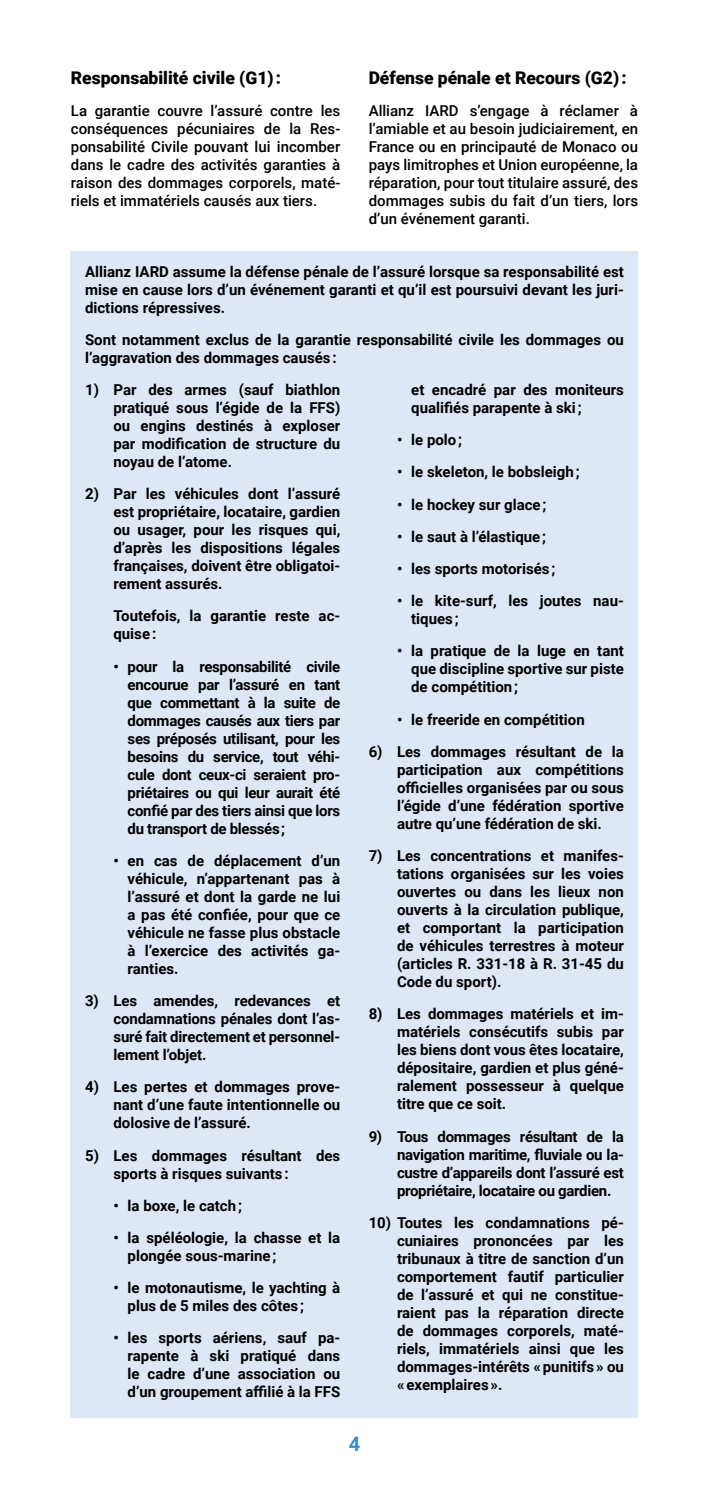
<style>
.page{position:relative;width:709px;height:1489px;background:#fff}
.page>*{position:absolute;margin:0;border:0;box-sizing:border-box;transform-origin:0 0}
.t1{font:700 20px "Roboto";color:#398ccb}
.t2{font:900 17.5px "Roboto";color:#000}
.t3{font:700 15px/18px "Roboto";color:#000;text-align:justify}
.t4{font:500 15px/18px "Roboto";color:#000;text-align:justify}
</style>
<div class="page">
<div style="left:71px;top:251px;width:567px;height:1166px;background:#dee7f6"></div>
<p class="t2" style="left:71px;top:66px;width:212px">Responsabilité civile (G1) :</p>
<p class="t4" style="left:71px;top:101px;width:271px">La garantie couvre l’assuré contre les conséquences pécuniaires de la Res&shy;ponsabilité Civile pouvant lui incomber dans le cadre des activités garanties à raison des dommages corporels, maté&shy;riels et immatériels causés aux tiers.</p>
<p class="t2" style="left:369px;top:66px;width:259px">Défense pénale et Recours (G2) :</p>
<p class="t4" style="left:369px;top:101px;width:271px">Allianz IARD s’engage à réclamer à l’amiable et au besoin judiciairement, en France ou en principauté de Monaco ou pays limitrophes et Union européenne, la réparation, pour tout titulaire assuré, des dommages subis du fait d’un tiers, lors d’un événement garanti.</p>
<p class="t3" style="left:85px;top:262px;width:540px">Allianz IARD assume la défense pénale de l’assuré lorsque sa responsabilité est mise en cause lors d’un événement garanti et qu’il est poursuivi devant les juri&shy;dictions répressives.</p>
<p class="t3" style="left:85px;top:330px;width:540px">Sont notamment exclus de la garantie responsabilité civile les dommages ou l’aggravation des dommages causés :</p>
<p class="t3" style="left:113px;top:380px;width:228px;text-indent:-28px">1) Par des armes (sauf biathlon pratiqué sous l’égide de la FFS) ou engins destinés à exploser par modification de structure du noyau de l’atome.</p>
<p class="t3" style="left:113px;top:484px;width:228px;text-indent:-28px">2) Par les véhicules dont l’assuré est propriétaire, locataire, gardien ou usager, pour les risques qui, d’après les dispositions légales françaises, doivent être obligatoi&shy;rement assurés.</p>
<p class="t3" style="left:113px;top:606px;width:228px">Toutefois, la garantie reste ac&shy;quise :</p>
<p class="t3" style="left:128px;top:656px;width:214px;text-indent:-14px">• pour la responsabilité civile encourue par l’assuré en tant que commettant à la suite de dommages causés aux tiers par ses préposés utilisant, pour les besoins du service, tout véhi&shy;cule dont ceux-ci seraient pro&shy;priétaires ou qui leur aurait été confié par des tiers ainsi que lors du transport de blessés ;</p>
<p class="t3" style="left:128px;top:851px;width:214px;text-indent:-14px">• en cas de déplacement d’un véhicule, n’appartenant pas à l’assuré et dont la garde ne lui a pas été confiée, pour que ce véhicule ne fasse plus obstacle à l’exercice des activités ga&shy;ranties.</p>
<p class="t3" style="left:113px;top:991px;width:228px;text-indent:-28px">3) Les amendes, redevances et condamnations pénales dont l’as&shy;suré fait directement et personnel&shy;lement l’objet.</p>
<p class="t3" style="left:113px;top:1077px;width:228px;text-indent:-28px">4) Les pertes et dommages prove&shy;nant d’une faute intentionnelle ou dolosive de l’assuré.</p>
<p class="t3" style="left:113px;top:1145px;width:228px;text-indent:-28px">5) Les dommages résultant des sports à risques suivants :</p>
<p class="t3" style="left:113px;top:1195px;width:130px">• la boxe, le catch ;</p>
<p class="t3" style="left:128px;top:1227px;width:214px;text-indent:-14px">• la spéléologie, la chasse et la plongée sous-marine ;</p>
<p class="t3" style="left:128px;top:1278px;width:214px;text-indent:-14px">• le motonautisme, le yachting à plus de 5 miles des côtes ;</p>
<p class="t3" style="left:128px;top:1328px;width:214px;text-indent:-14px">• les sports aériens, sauf pa&shy;rapente à ski pratiqué dans le cadre d’une association ou d’un groupement affilié à la FFS</p>
<p class="t3" style="left:411px;top:380px;width:214px">et encadré par des moniteurs qualifiés parapente à ski ;</p>
<p class="t3" style="left:397px;top:430px;width:67px">• le polo ;</p>
<p class="t3" style="left:397px;top:462px;width:184px">• le skeleton, le bobsleigh ;</p>
<p class="t3" style="left:397px;top:494px;width:151px">• le hockey sur glace ;</p>
<p class="t3" style="left:397px;top:527px;width:151px">• le saut à l’élastique ;</p>
<p class="t3" style="left:397px;top:559px;width:160px">• les sports motorisés ;</p>
<p class="t3" style="left:411px;top:591px;width:214px;text-indent:-14px">• le kite-surf, les joutes nau&shy;tiques ;</p>
<p class="t3" style="left:411px;top:641px;width:214px;text-indent:-14px">• la pratique de la luge en tant que discipline sportive sur piste de compétition ;</p>
<p class="t3" style="left:397px;top:709px;width:189px">• le freeride en compétition</p>
<p class="t3" style="left:397px;top:741px;width:228px;text-indent:-28px">6) Les dommages résultant de la participation aux compétitions officielles organisées par ou sous l’égide d’une fédération sportive autre qu’une fédération de ski.</p>
<p class="t3" style="left:397px;top:846px;width:228px;text-indent:-28px">7) Les concentrations et manifes&shy;tations organisées sur les voies ouvertes ou dans les lieux non ouverts à la circulation publique, et comportant la participation de véhicules terrestres à moteur (articles R. 331-18 à R. 31-45 du Code du sport).</p>
<p class="t3" style="left:397px;top:1004px;width:228px;text-indent:-28px">8) Les dommages matériels et im&shy;matériels consécutifs subis par les biens dont vous êtes locataire, dépositaire, gardien et plus géné&shy;ralement possesseur à quelque titre que ce soit.</p>
<p class="t3" style="left:397px;top:1126px;width:228px;text-indent:-28px">9) Tous dommages résultant de la navigation maritime, fluviale ou la&shy;custre d’appareils dont l’assuré est propriétaire, locataire ou gardien.</p>
<p class="t3" style="left:397px;top:1212px;width:228px;text-indent:-28px">10) Toutes les condamnations pé&shy;cuniaires prononcées par les tribunaux à titre de sanction d’un comportement fautif particulier de l’assuré et qui ne constitue&shy;raient pas la réparation directe de dommages corporels, maté&shy;riels, immatériels ainsi que les dommages-intérêts « punitifs » ou « exemplaires ».</p>
<h1 class="t1" style="left:349px;top:1429px;width:13px">4</h1>
</div>
